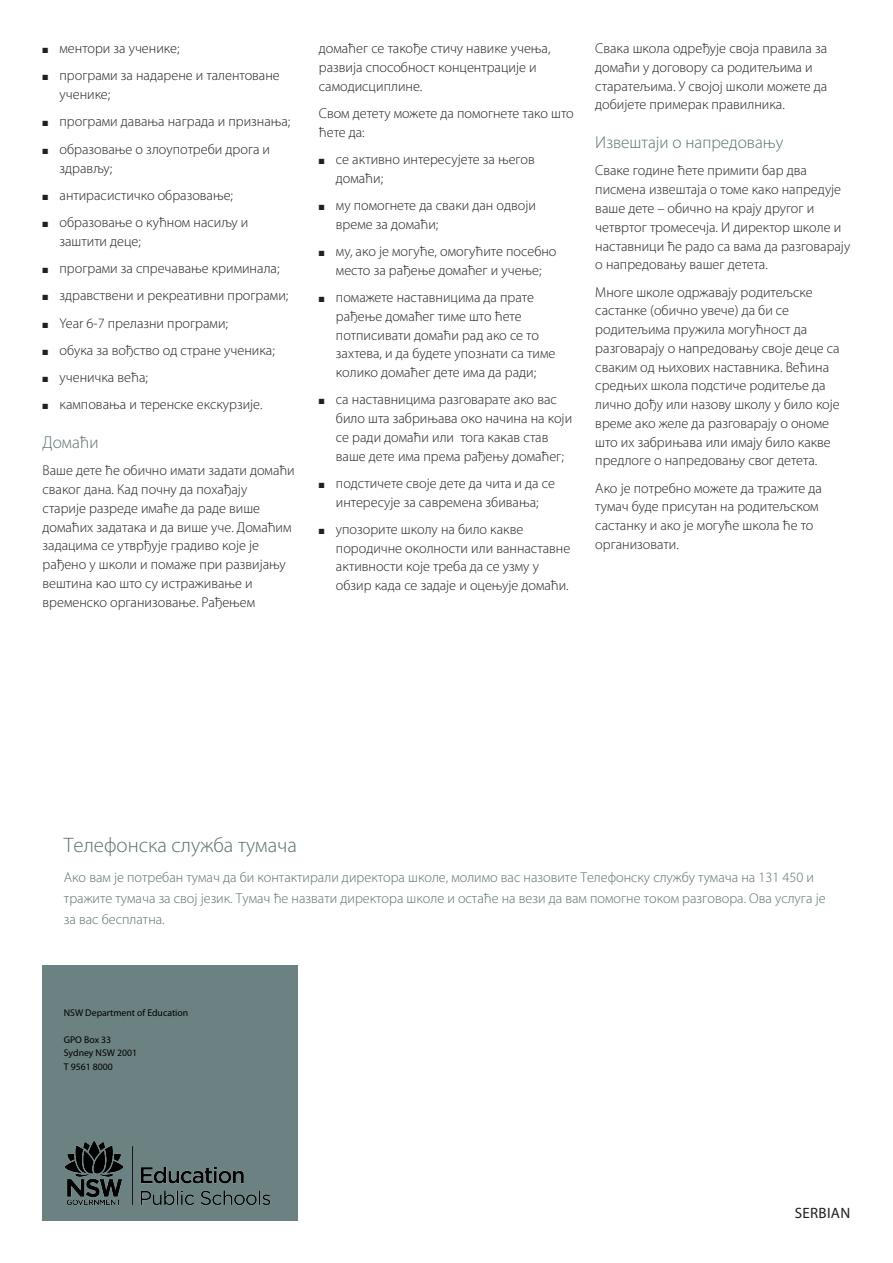
<style>
.page{position:relative;width:893px;height:1263px;background:#fff}
.page>*{position:absolute;margin:0;border:0;box-sizing:border-box;transform-origin:0 0}
.A4_find_out_more{font:300 21px "Myriad Pro";color:#5c7070}
.A4_body_head{font:300 17.25px "Myriad Pro";color:#5c7070}
.A4_info_sheet_no{font:15px "Myriad Pro";color:#231f20}
.A4_body_copy{font:300 14.25px/18.8px "Myriad Pro";color:#231f20}
.A4_body_bullets{font:300 14.25px/18.8px "Myriad Pro";color:#231f20}
.A4_further_info{font:300 14.25px/21px "Myriad Pro";color:#5c7070}
.A4_address_details{font:9.75px/13.5px "Myriad Pro";color:#000}
.t1{font:7.5px "Zapf Dingbats ITC";color:#231f20}
</style>
<div class="page">
<div style="left:43px;top:965px;width:255px;height:255px;background:#6c8282"></div>
<img style="left:65px;top:1141px;width:206px;height:65px">
<p class="A4_body_bullets" style="left:60px;top:39px;width:122px">ментори за ученике;</p>
<p class="A4_body_bullets" style="left:60px;top:66px;width:222px">програми за надарене и талентоване ученике;</p>
<p class="A4_body_bullets" style="left:60px;top:112px;width:232px">програми давања награда и признања;</p>
<p class="A4_body_bullets" style="left:60px;top:139px;width:212px">образовање о злоупотреби дрога и здрављу;</p>
<p class="A4_body_bullets" style="left:60px;top:185px;width:175px">антирасистичко образовање;</p>
<p class="A4_body_bullets" style="left:60px;top:213px;width:190px">образовање о кућном насиљу и заштити деце;</p>
<p class="A4_body_bullets" style="left:60px;top:259px;width:221px">програми за спречавање криминала;</p>
<p class="A4_body_bullets" style="left:60px;top:286px;width:230px">здравствени и рекреативни програми;</p>
<p class="A4_body_bullets" style="left:60px;top:313px;width:170px">Year 6-7 прелазни програми;</p>
<p class="A4_body_bullets" style="left:60px;top:341px;width:217px">обука за вођство од стране ученика;</p>
<p class="A4_body_bullets" style="left:60px;top:368px;width:90px">ученичка већа;</p>
<p class="A4_body_bullets" style="left:60px;top:395px;width:205px">камповања и теренске екскурзије.</p>
<p class="A4_body_head" style="left:43px;top:432px;width:58px">Домаћи</p>
<p class="A4_body_copy" style="left:43px;top:461px;width:254px">Ваше дете ће обично имати задати домаћи сваког дана. Кад почну да похађају<br>старије разреде имаће да раде више домаћих задатака и да више уче. Домаћим задацима се утврђује градиво које је рађено у школи и помаже при развијању вештина као што су истраживање и временско организовање. Рађењем</p>
<p class="t1" style="left:43px;top:47px;width:7px">■</p>
<p class="t1" style="left:43px;top:74px;width:7px">■</p>
<p class="t1" style="left:43px;top:120px;width:7px">■</p>
<p class="t1" style="left:43px;top:148px;width:7px">■</p>
<p class="t1" style="left:43px;top:194px;width:7px">■</p>
<p class="t1" style="left:43px;top:221px;width:7px">■</p>
<p class="t1" style="left:43px;top:267px;width:7px">■</p>
<p class="t1" style="left:43px;top:294px;width:7px">■</p>
<p class="t1" style="left:43px;top:321px;width:7px">■</p>
<p class="t1" style="left:43px;top:349px;width:7px">■</p>
<p class="t1" style="left:43px;top:376px;width:7px">■</p>
<p class="t1" style="left:43px;top:403px;width:7px">■</p>
<p class="A4_body_copy" style="left:319px;top:39px;width:233px">домаћег се такође стичу навике учења, развија способност концентрације и самодисциплине.</p>
<p class="A4_body_copy" style="left:319px;top:104px;width:256px">Свом детету можете да помогнете тако што ћете да:</p>
<p class="A4_body_bullets" style="left:336px;top:150px;width:200px">се активно интересујете за његов домаћи;</p>
<p class="A4_body_bullets" style="left:336px;top:196px;width:201px">му помогнете да сваки дан одвоји време за домаћи;</p>
<p class="A4_body_bullets" style="left:336px;top:242px;width:222px">му, ако је могуће, омогућите посебно место за рађење домаћег и учење;</p>
<p class="A4_body_bullets" style="left:336px;top:288px;width:221px">помажете наставницима да прате рађење домаћег тиме што ћете потписивати домаћи рад ако се то захтева, и да будете упознати са тиме колико домаћег дете има да ради;</p>
<p class="A4_body_bullets" style="left:336px;top:390px;width:238px">са наставницима разговарате ако вас било шта забрињава око начина на који се ради домаћи или тога какав став ваше дете има према рађењу домаћег;</p>
<p class="A4_body_bullets" style="left:336px;top:474px;width:221px">подстичете своје дете да чита и да се интересује за савремена збивања;</p>
<p class="A4_body_bullets" style="left:336px;top:520px;width:236px">упозорите школу на било какве породичне околности или ваннаставне активности које треба да се узму у обзир када се задаје и оцењује домаћи.</p>
<p class="t1" style="left:319px;top:158px;width:7px">■</p>
<p class="t1" style="left:319px;top:204px;width:7px">■</p>
<p class="t1" style="left:319px;top:250px;width:7px">■</p>
<p class="t1" style="left:319px;top:296px;width:7px">■</p>
<p class="t1" style="left:319px;top:398px;width:7px">■</p>
<p class="t1" style="left:319px;top:482px;width:7px">■</p>
<p class="t1" style="left:319px;top:528px;width:7px">■</p>
<p class="A4_body_copy" style="left:595px;top:39px;width:234px">Свака школа одређује своја правила за домаћи у договору са родитељима и старатељима. У својој школи можете да добијете примерак правилника.</p>
<p class="A4_body_head" style="left:595px;top:132px;width:190px">Извештаји о напредовању</p>
<p class="A4_body_copy" style="left:595px;top:161px;width:256px">Сваке године ћете примити бар два писмена извештаја о томе како напредује ваше дете – обично на крају другог и четвртог тромесечја. И директор школе и наставници ће радо са вама да разговарају о напредовању вашег детета.</p>
<p class="A4_body_copy" style="left:595px;top:282px;width:246px">Многе школе одржавају родитељске састанке (обично увече) да би се родитељима пружила могућност да разговарају о напредовању своје деце са сваким од њихових наставника. Већина средњих школа подстиче родитеље да лично дођу или назову школу у било које време ако желе да разговарају о ономе што их забрињава или имају било какве предлоге о напредовању свог детета.</p>
<p class="A4_body_copy" style="left:595px;top:478px;width:228px">Ако је потребно можете да тражите да тумач буде присутан на родитељском састанку и ако је могуће школа ће то организовати.</p>
<p class="A4_find_out_more" style="left:64px;top:832px;width:235px">Телефонска служба тумача</p>
<p class="A4_further_info" style="left:64px;top:866px;width:763px">Ако вам је потребан тумач да би контактирали директора школе, молимо вас назовите Телефонску службу тумача на 131 450 и тражите тумача за свој језик. Тумач ће назвати директора школе и остаће на вези да вам помогне током разговора. Ова услуга је за вас бесплатна.</p>
<p class="A4_address_details" style="left:64px;top:1005px;width:126px">nsw department of education</p>
<p class="A4_address_details" style="left:64px;top:1032px;width:75px">gpo box 33 sydney nsw 2001 t 9561 8000</p>
<p class="A4_info_sheet_no" style="left:795px;top:1203px;width:9px">SERBIAN</p>
</div>
